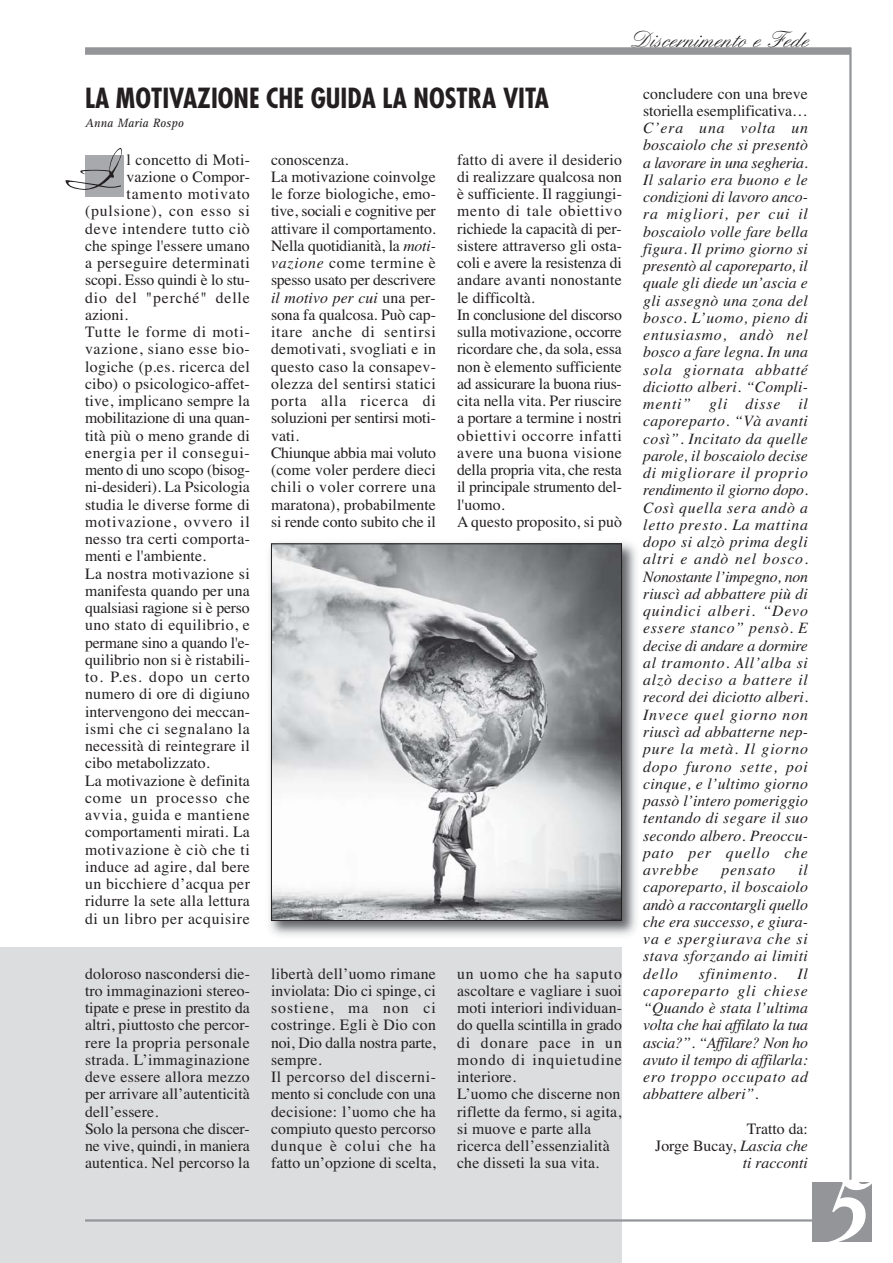
<style>
.page{position:relative;width:893px;height:1263px;background:#fff}
.page>*{position:absolute;margin:0;border:0;box-sizing:border-box;transform-origin:0 0}
.t1{font:italic 700 97.5px "Cochin";color:#fff}
.t2{font:74.4px "OPTI Carmella Hand Script";color:#231f20;scale:.71 1}
.t3{font:700 condensed 27px "Futura";color:#231f20}
.t4{font:24px "Englische Sch T";color:#231f20}
.t5{font:15.75px/17.2px "Times";letter-spacing:.01em;color:#231f20}
.t6{font:italic 15.75px/17.2px "Times";letter-spacing:.03em;color:#231f20;text-align:justify}
.t7{font:15.75px "Times";letter-spacing:.055em;color:#231f20}
.t8{font:15.75px "Times";letter-spacing:-.01em;color:#231f20}
.t9{font:15.75px "Times";letter-spacing:.04em;color:#231f20}
.t10{font:15.75px "Times";letter-spacing:.05em;color:#231f20}
.t11{font:15.75px "Times";letter-spacing:.045em;color:#231f20}
.t12{font:15.75px "Times";letter-spacing:.035em;color:#231f20}
.t13{font:15.75px "Times";letter-spacing:-.02em;color:#231f20}
.t14{font:15.75px "Times";letter-spacing:.03em;color:#231f20}
.t15{font:italic 15.75px "Times";letter-spacing:.055em;color:#231f20}
.t16{font:italic 12.45px "Rotis Serif";color:#231f20}
.s1{font-style:italic}
</style>
<div class="page">
<div style="left:0;top:947px;width:622px;height:316px;background:#dcddde"></div>
<div style="left:85px;top:155px;width:39px;height:42px;background:#a7a9ac"></div>
<hr style="left:849px;top:47px;width:3px;height:1174px;background:#939598">
<div style="left:85px;top:47px;width:765px;height:8px;background:#939598"></div>
<hr style="left:85px;top:1219px;width:765px;height:2px;background:#939598">
<div style="left:812px;top:1182px;width:60px;height:60px;background:#939598"></div>
<img style="left:269px;top:542px;width:367px;height:394px">
<img style="left:273px;top:545px;width:347px;height:374px">
<div style="left:271px;top:543px;width:351px;height:378px;border:1px solid #231f20"></div>
<h3 class="t4" style="left:628px;top:32px;width:181px">Discernimento e Fede</h3>
<h3 class="t3" style="left:85px;top:86px;width:466px">LA MOTIVAZIONE CHE GUIDA LA NOSTRA VITA</h3>
<p class="t16" style="left:85px;top:118px;width:100px">Anna Maria Rospo</p>
<h2 class="t2" style="left:64px;top:136px;width:85px">I</h2>
<p class="t5" style="left:127px;top:152px;width:125px">l concetto di Moti-</p>
<p class="t5" style="left:127px;top:169px;width:125px">vazione o Compor-</p>
<p class="t7" style="left:127px;top:188px;width:125px">tamento motivato</p>
<p class="t7" style="left:85px;top:205px;width:166px">(pulsione), con esso si</p>
<p class="t10" style="left:85px;top:223px;width:166px">deve intendere tutto ciò</p>
<p class="t5" style="left:85px;top:238px;width:166px">che spinge l'essere umano</p>
<p class="t12" style="left:85px;top:257px;width:166px">a perseguire determinati</p>
<p class="t8" style="left:85px;top:274px;width:166px">scopi. Esso quindi è lo stu-</p>
<p class="t7" style="left:85px;top:292px;width:166px">dio del "perché" delle</p>
<p class="t5" style="left:85px;top:307px;width:44px">azioni.</p>
<p class="t7" style="left:85px;top:326px;width:166px">Tutte le forme di moti-</p>
<p class="t11" style="left:85px;top:343px;width:166px">vazione, siano esse bio-</p>
<p class="t5" style="left:85px;top:359px;width:166px">logiche (p.es. ricerca del</p>
<p class="t5" style="left:85px;top:376px;width:166px">cibo) o psicologico-affet-</p>
<p class="t5" style="left:85px;top:394px;width:166px">tive, implicano sempre la</p>
<p class="t8" style="left:85px;top:412px;width:166px">mobilitazione di una quan-</p>
<p class="t5" style="left:85px;top:428px;width:166px">tità più o meno grande di</p>
<p class="t10" style="left:85px;top:447px;width:166px">energia per il consegui-</p>
<p class="t13" style="left:85px;top:464px;width:166px">mento di uno scopo (bisog-</p>
<p class="t5" style="left:85px;top:480px;width:166px">ni-desideri). La Psicologia</p>
<p class="t5" style="left:85px;top:497px;width:166px">studia le diverse forme di</p>
<p class="t7" style="left:85px;top:516px;width:166px">motivazione, ovvero il</p>
<p class="t5" style="left:85px;top:532px;width:166px">nesso tra certi comporta-</p>
<p class="t5" style="left:85px;top:549px;width:123px">menti e l'ambiente.</p>
<p class="t5" style="left:85px;top:566px;width:166px">La nostra motivazione si</p>
<p class="t5" style="left:85px;top:583px;width:166px">manifesta quando per una</p>
<p class="t8" style="left:85px;top:602px;width:166px">qualsiasi ragione si è perso</p>
<p class="t14" style="left:85px;top:619px;width:166px">uno stato di equilibrio, e</p>
<p class="t8" style="left:85px;top:637px;width:166px">permane sino a quando l'e-</p>
<p class="t5" style="left:85px;top:652px;width:166px">quilibrio non si è ristabili-</p>
<p class="t7" style="left:85px;top:671px;width:166px">to. P.es. dopo un certo</p>
<p class="t5" style="left:85px;top:687px;width:166px">numero di ore di digiuno</p>
<p class="t5" style="left:85px;top:704px;width:166px">intervengono dei meccan-</p>
<p class="t9" style="left:85px;top:723px;width:166px">ismi che ci segnalano la</p>
<p class="t5" style="left:85px;top:739px;width:166px">necessità di reintegrare il</p>
<p class="t5" style="left:85px;top:756px;width:126px">cibo metabolizzato.</p>
<p class="t5" style="left:85px;top:773px;width:166px">La motivazione è definita</p>
<p class="t7" style="left:85px;top:792px;width:166px">come un processo che</p>
<p class="t11" style="left:85px;top:809px;width:166px">avvia, guida e mantiene</p>
<p class="t5" style="left:85px;top:825px;width:166px">comportamenti mirati. La</p>
<p class="t9" style="left:85px;top:844px;width:166px">motivazione è ciò che ti</p>
<p class="t5" style="left:85px;top:859px;width:166px">induce ad agire, dal bere</p>
<p class="t5" style="left:85px;top:877px;width:166px">un bicchiere d’acqua per</p>
<p class="t5" style="left:85px;top:894px;width:166px">ridurre la sete alla lettura</p>
<p class="t9" style="left:85px;top:913px;width:166px">di un libro per acquisire</p>
<p class="t5" style="left:271px;top:152px;width:166px">conoscenza.<br>La motivazione coinvolge le forze biologiche, emo&shy;tive, sociali e cognitive per attivare il comportamento.<br>Nella quotidianità, la <span class="s1">moti&shy;vazione</span> come termine è spesso usato per descrivere <span class="s1">il motivo per cui</span> una per&shy;sona fa qualcosa. Può cap&shy;itare anche di sentirsi demotivati, svogliati e in questo caso la consapev&shy;olezza del sentirsi statici porta alla ricerca di soluzioni per sentirsi moti&shy;vati.<br>Chiunque abbia mai voluto (come voler perdere dieci chili o voler correre una maratona), probabilmente si rende conto subito che il</p>
<p class="t5" style="left:457px;top:152px;width:166px">fatto di avere il desiderio di realizzare qualcosa non è sufficiente. Il raggiungi&shy;mento di tale obiettivo richiede la capacità di per&shy;sistere attraverso gli osta&shy;coli e avere la resistenza di andare avanti nonostante le difficoltà.<br>In conclusione del discorso sulla motivazione, occorre ricordare che, da sola, essa non è elemento sufficiente ad assicurare la buona rius&shy;cita nella vita. Per riuscire a portare a termine i nostri obiettivi occorre infatti avere una buona visione della propria vita, che resta il principale strumento del&shy;l'uomo.<br>A questo proposito, si può</p>
<p class="t5" style="left:85px;top:966px;width:167px">doloroso nascondersi die&shy;tro immaginazioni stereo&shy;tipate e prese in prestito da altri, piuttosto che percor&shy;rere la propria personale strada. L’immaginazione deve essere allora mezzo per arrivare all’autenticità dell’essere.<br>Solo la persona che discer&shy;ne vive, quindi, in maniera autentica. Nel percorso la</p>
<p class="t5" style="left:457px;top:966px;width:166px">un uomo che ha saputo ascoltare e vagliare i suoi moti interiori individuan&shy;do quella scintilla in grado di donare pace in un mondo di inquietudine interiore.<br>L’uomo che discerne non riflette da fermo, si agita, si muove e parte alla ricerca dell’essenzialità che disseti la sua vita.</p>
<p class="t5" style="left:271px;top:966px;width:166px">libertà dell’uomo rimane inviolata: Dio ci spinge, ci sostiene, ma non ci costringe. Egli è Dio con noi, Dio dalla nostra parte, sempre.<br>Il percorso del discerni&shy;mento si conclude con una decisione: l’uomo che ha compiuto questo percorso dunque è colui che ha fatto un’opzione di scelta,</p>
<p class="t5" style="left:643px;top:86px;width:166px">concludere con una breve storiella esemplificativa…</p>
<p class="t6" style="left:643px;top:121px;width:166px">C’era una volta un boscaiolo che si presentò a lavorare in una segheria.<br>Il salario era buono e le condizioni di lavoro anco&shy;ra migliori, per cui il boscaiolo volle fare bella figura. Il primo giorno si presentò al caporeparto, il quale gli diede un’ascia e gli assegnò una zona del bosco. L’uomo, pieno di entusiasmo, andò nel bosco a fare legna. In una sola giornata abbatté diciotto alberi. “Compli&shy;menti” gli disse il caporeparto. “Và avanti così”. Incitato da quelle parole, il boscaiolo decise di migliorare il proprio rendimento il giorno dopo.<br>Così quella sera andò a letto presto. La mattina dopo si alzò prima degli altri e andò nel bosco.<br>Nonostante l’impegno, non riuscì ad abbattere più di quindici alberi. “Devo essere stanco” pensò. E decise di andare a dormire al tramonto. All’alba si alzò deciso a battere il record dei diciotto alberi.<br>Invece quel giorno non riuscì ad abbatterne nep&shy;pure la metà. Il giorno dopo furono sette, poi cinque, e l’ultimo giorno passò l’intero pomeriggio tentando di segare il suo secondo albero. Preoccu&shy;pato per quello che avrebbe</p>
<p class="t6" style="left:643px;top:862px;width:166px;text-indent:155px">il caporeparto, il boscaiolo andò a raccontargli quello che era successo, e giura&shy;va e spergiurava che si stava sforzando ai limiti dello</p>
<p class="t15" style="left:721px;top:864px;width:56px">pensato</p>
<p class="t6" style="left:643px;top:966px;width:166px;text-indent:154px">Il caporeparto gli chiese “Quando è stata l’ultima volta che hai affilato la tua ascia?”. “Affilare? Non ho avuto il tempo di affilarla: ero troppo occupato ad abbattere alberi”.</p>
<p class="t5" style="left:655px;top:1121px;width:154px;text-align:right">Tratto da:<br>Jorge Bucay, <span class="s1">Lascia che ti racconti</span></p>
<p class="t15" style="left:699px;top:967px;width:80px">sfinimento.</p>
<h1 class="t1" style="left:823px;top:1174px;width:50px">5</h1>
</div>
